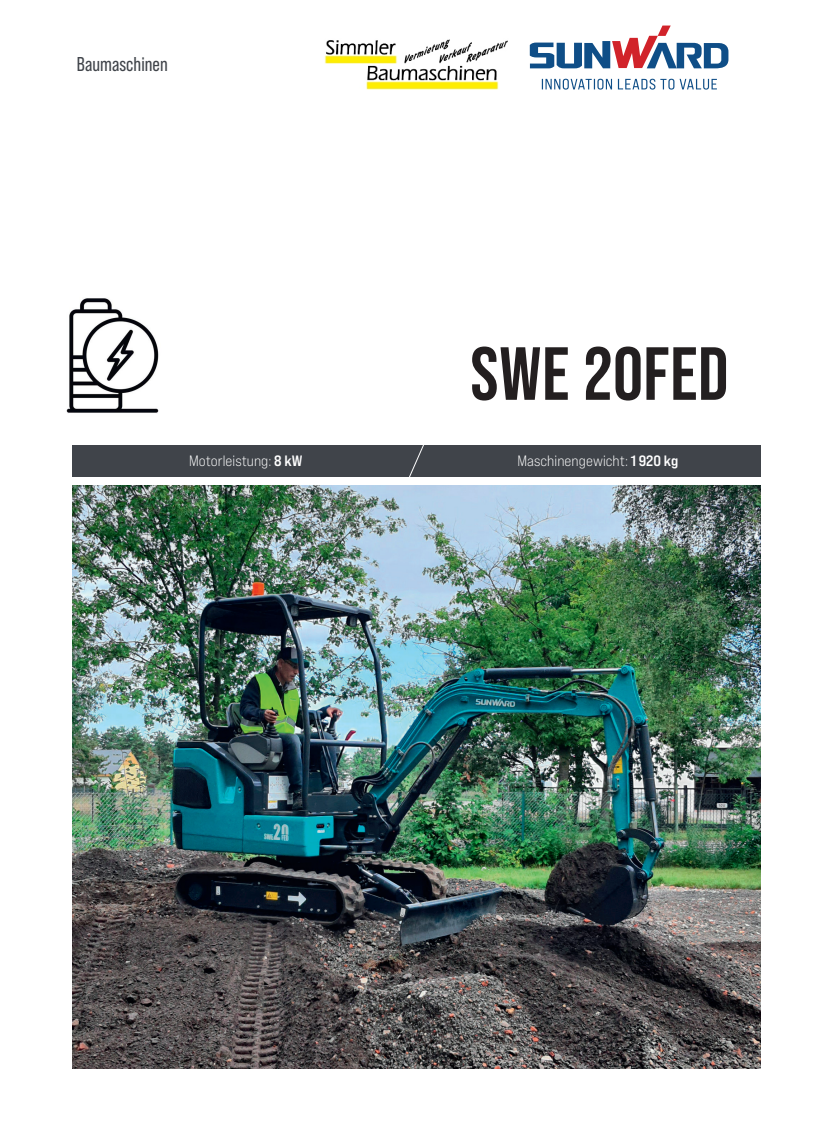
<style>
.page{position:relative;width:833px;height:1141px;background:#fff}
.page>*{position:absolute;margin:0;border:0;box-sizing:border-box;transform-origin:0 0}
.t1{font:700 75px "Bebas Neue Pro";letter-spacing:.015em;color:#231f20}
.t2{font:20px "Bebas Neue Pro";letter-spacing:.005em;color:#40444a}
.t3{font:15px "Bebas Neue Pro Exp Bk";letter-spacing:.005em;color:#fff}
.s1{font-family:"Bebas Neue Pro Exp Bd"}
</style>
<div class="page">
<div style="left:72px;top:444px;width:688px;height:32px;background:#40444a"></div>
<svg style="left:407px;top:444px;width:18px;height:33px"></svg>
<svg style="left:541px;top:79px;width:175px;height:11px"></svg>
<svg style="left:529px;top:26px;width:199px;height:42px"></svg>
<img style="left:72px;top:485px;width:688px;height:583px">
<img style="left:66px;top:298px;width:93px;height:115px">
<img style="left:324px;top:39px;width:184px;height:51px">
<h2 class="t2" style="left:77px;top:52px;width:92px">Baumaschinen</h2>
<h1 class="t1" style="left:470px;top:331px;width:259px">SWE 20FED</h1>
<p class="t3" style="left:189px;top:451px;width:115px">Motorleistung: <span class="s1">8 kW</span></p>
<p class="t3" style="left:517px;top:451px;width:162px">Maschinengewicht: <span class="s1">1 920 kg</span></p>
</div>
